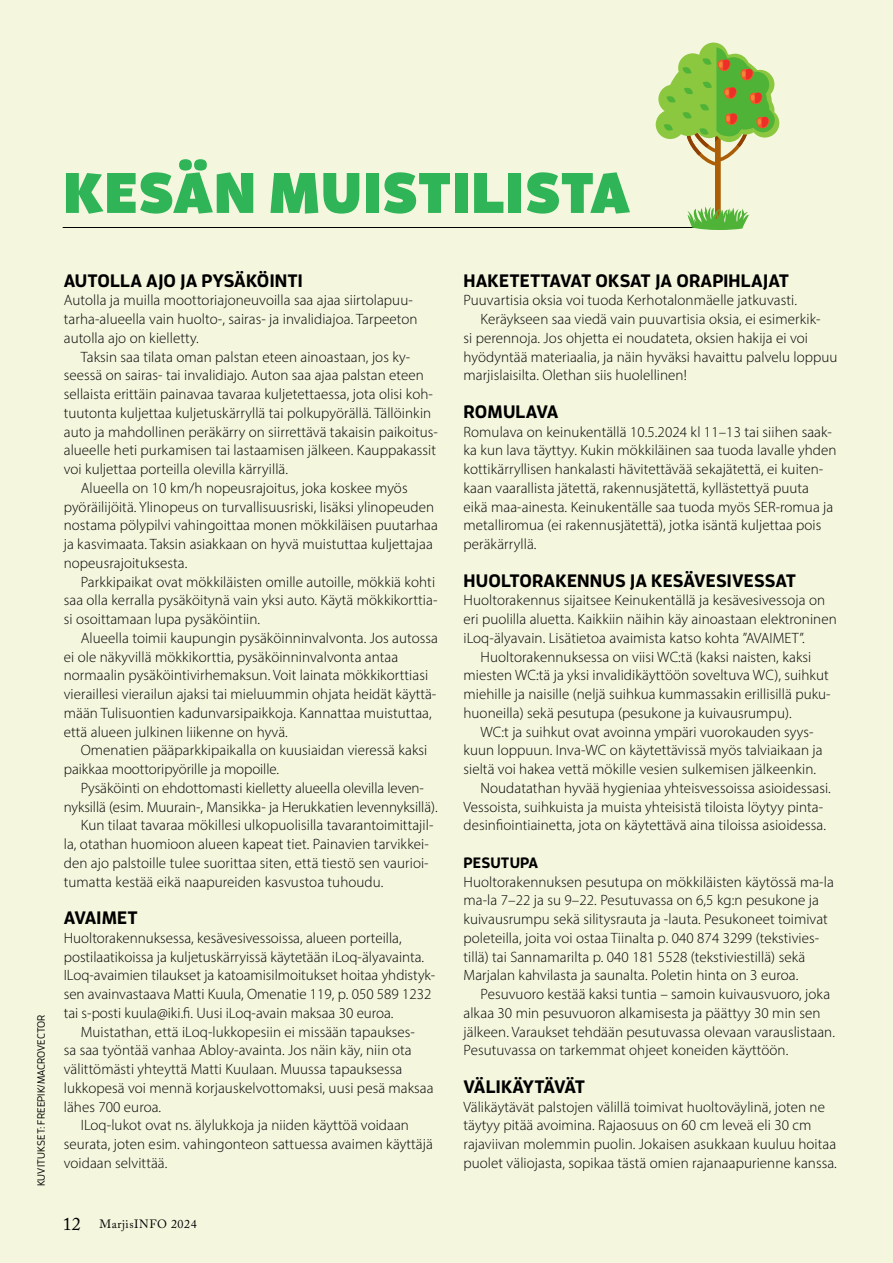
<style>
.page{position:relative;width:893px;height:1263px;background:#f4f7de}
.page>*{position:absolute;margin:0;border:0;box-sizing:border-box;transform-origin:0 0}
.t1{font:900 57px "Enzo OT";letter-spacing:.01em;color:#2fb457}
.t2{font:700 18px "Enzo OT";letter-spacing:.01em;color:#000}
.t3{font:700 18px "Enzo OT";letter-spacing:-.06em;color:#000}
.t4{font:300 15px/18.8px "Myriad Pro";letter-spacing:.005em;color:#000}
.t5{font:700 15px "Enzo OT";letter-spacing:.01em;color:#000}
.t6{font:12px "Adobe Caslon Pro";letter-spacing:.045em;color:#000}
.t7{font:500 10.5px "Enzo OT";letter-spacing:.01em;color:#000}
.s1{font-size:18px}
</style>
<div class="page">
<hr style="left:63px;top:227px;width:679px;height:1px;background:#000">
<svg style="left:656px;top:43px;width:123px;height:187px"></svg>
<h1 class="t1" style="left:63px;top:156px;width:569px">KESÄN MUISTILISTA</h1>
<p class="t7" style="left:35px;top:1186px;width:173px;rotate:-90deg">KUVITUKSET: FREEPIK/MACROVECTOR</p>
<p class="t2" style="left:64px;top:269px;width:241px">AUTOLLA AJO JA PYSÄKÖINTI</p>
<p class="t4" style="left:64px;top:291px;width:355px">Autolla ja muilla moottoriajoneuvoilla saa ajaa siirtolapuu&shy;tarha-alueella vain huolto-, sairas- ja invalidiajoa. Tarpeeton autolla ajo on kielletty.</p>
<p class="t4" style="left:81px;top:347px;width:331px">Taksin saa tilata oman palstan eteen ainoastaan, jos ky-</p>
<p class="t4" style="left:64px;top:366px;width:362px">seessä on sairas- tai invalidiajo. Auton saa ajaa palstan eteen</p>
<p class="t4" style="left:64px;top:385px;width:371px">sellaista erittäin painavaa tavaraa kuljetettaessa, jota olisi koh-</p>
<p class="t4" style="left:64px;top:403px;width:369px">tuutonta kuljettaa kuljetuskärryllä tai polkupyörällä. Tällöinkin</p>
<p class="t4" style="left:64px;top:422px;width:376px">auto ja mahdollinen peräkärry on siirrettävä takaisin paikoitus-</p>
<p class="t4" style="left:64px;top:441px;width:374px">alueelle heti purkamisen tai lastaamisen jälkeen. Kauppakassit</p>
<p class="t4" style="left:64px;top:460px;width:226px">voi kuljettaa porteilla olevilla kärryillä.</p>
<p class="t4" style="left:81px;top:478px;width:328px">Alueella on 10 km/h nopeusrajoitus, joka koskee myös</p>
<p class="t4" style="left:64px;top:497px;width:372px">pyöräilijöitä. Ylinopeus on turvallisuusriski, lisäksi ylinopeuden</p>
<p class="t4" style="left:64px;top:516px;width:376px">nostama pölypilvi vahingoittaa monen mökkiläisen puutarhaa</p>
<p class="t4" style="left:64px;top:535px;width:371px">ja kasvimaata. Taksin asiakkaan on hyvä muistuttaa kuljettajaa</p>
<p class="t4" style="left:64px;top:553px;width:125px">nopeusrajoituksesta.</p>
<p class="t4" style="left:81px;top:572px;width:356px">Parkkipaikat ovat mökkiläisten omille autoille, mökkiä kohti</p>
<p class="t4" style="left:64px;top:591px;width:375px">saa olla kerralla pysäköitynä vain yksi auto. Käytä mökkikorttia-</p>
<p class="t4" style="left:64px;top:610px;width:198px">si osoittamaan lupa pysäköintiin.</p>
<p class="t4" style="left:81px;top:628px;width:359px">Alueella toimii kaupungin pysäköinninvalvonta. Jos autossa</p>
<p class="t4" style="left:64px;top:647px;width:336px">ei ole näkyvillä mökkikorttia, pysäköinninvalvonta antaa</p>
<p class="t4" style="left:64px;top:666px;width:366px">normaalin pysäköintivirhemaksun. Voit lainata mökkikorttiasi</p>
<p class="t4" style="left:64px;top:685px;width:374px">vieraillesi vierailun ajaksi tai mieluummin ohjata heidät käyttä-</p>
<p class="t4" style="left:64px;top:703px;width:369px">mään Tulisuontien kadunvarsipaikkoja. Kannattaa muistuttaa,</p>
<p class="t4" style="left:64px;top:722px;width:226px">että alueen julkinen liikenne on hyvä.</p>
<p class="t4" style="left:81px;top:741px;width:348px">Omenatien pääparkkipaikalla on kuusiaidan vieressä kaksi</p>
<p class="t4" style="left:64px;top:760px;width:217px">paikkaa moottoripyörille ja mopoille.</p>
<p class="t4" style="left:81px;top:778px;width:345px">Pysäköinti on ehdottomasti kielletty alueella olevilla leven-</p>
<p class="t4" style="left:64px;top:797px;width:375px">nyksillä (esim. Muurain-, Mansikka- ja Herukkatien levennyksillä).</p>
<p class="t4" style="left:81px;top:816px;width:354px">Kun tilaat tavaraa mökillesi ulkopuolisilla tavarantoimittajil-</p>
<p class="t4" style="left:64px;top:835px;width:367px">la, otathan huomioon alueen kapeat tiet. Painavien tarvikkei-</p>
<p class="t4" style="left:64px;top:853px;width:366px">den ajo palstoille tulee suorittaa siten, että tiestö sen vaurioi-</p>
<p class="t4" style="left:64px;top:872px;width:321px">tumatta kestää eikä naapureiden kasvustoa tuhoudu.</p>
<p class="t2" style="left:64px;top:906px;width:75px">AVAIMET</p>
<p class="t4" style="left:64px;top:928px;width:373px">Huoltorakennuksessa, kesävesivessoissa, alueen porteilla, postilaatikoissa ja kuljetuskärryissä käytetään iLoq-älyavainta.<br>ILoq-avaimien tilaukset ja katoamisilmoitukset hoitaa yhdistyk&shy;sen avainvastaava Matti Kuula, Omenatie 119, p. 050 589 1232 tai s-posti kuula@iki.fi. Uusi iLoq-avain maksaa 30 euroa.</p>
<p class="t4" style="left:81px;top:1022px;width:336px">Muistathan, että iLoq-lukkopesiin ei missään tapaukses-</p>
<p class="t4" style="left:64px;top:1041px;width:349px">sa saa työntää vanhaa Abloy-avainta. Jos näin käy, niin ota</p>
<p class="t4" style="left:64px;top:1060px;width:340px">välittömästi yhteyttä Matti Kuulaan. Muussa tapauksessa</p>
<p class="t4" style="left:64px;top:1078px;width:371px">lukkopesä voi mennä korjauskelvottomaksi, uusi pesä maksaa</p>
<p class="t4" style="left:64px;top:1097px;width:99px">lähes 700 euroa.</p>
<p class="t4" style="left:81px;top:1116px;width:330px">ILoq-lukot ovat ns. älylukkoja ja niiden käyttöä voidaan</p>
<p class="t4" style="left:64px;top:1135px;width:371px">seurata, joten esim. vahingonteon sattuessa avaimen käyttäjä</p>
<p class="t4" style="left:64px;top:1153px;width:105px">voidaan selvittää.</p>
<p class="t6" style="left:63px;top:1216px;width:135px"><span class="s1">12</span> MarjisINFO 2024</p>
<p class="t2" style="left:463px;top:269px;width:327px">HAKETETTAVAT OKSAT JA ORAPIHLAJAT</p>
<p class="t4" style="left:463px;top:291px;width:335px">Puuvartisia oksia voi tuoda Kerhotalonmäelle jatkuvasti.</p>
<p class="t4" style="left:480px;top:310px;width:341px">Keräykseen saa viedä vain puuvartisia oksia, ei esimerkik-</p>
<p class="t4" style="left:463px;top:328px;width:346px">si perennoja. Jos ohjetta ei noudateta, oksien hakija ei voi</p>
<p class="t4" style="left:463px;top:347px;width:375px">hyödyntää materiaalia, ja näin hyväksi havaittu palvelu loppuu</p>
<p class="t4" style="left:463px;top:366px;width:225px">marjislaisilta. Olethan siis huolellinen!</p>
<p class="t2" style="left:463px;top:400px;width:96px">ROMULAVA</p>
<p class="t4" style="left:463px;top:422px;width:375px">Romulava on keinukentällä 10.5.2024 kl 11–13 tai siihen saak&shy;ka kun lava täyttyy. Kukin mökkiläinen saa tuoda lavalle yhden kottikärryllisen hankalasti hävitettävää sekajätettä, ei kuiten&shy;kaan vaarallista jätettä, rakennusjätettä, kyllästettyä puuta eikä maa-ainesta. Keinukentälle saa tuoda myös SER-romua ja metalliromua (ei rakennusjätettä), jotka isäntä kuljettaa pois peräkärryllä.</p>
<p class="t2" style="left:463px;top:569px;width:334px">HUOLTORAKENNUS JA KESÄVESIVESSAT</p>
<p class="t4" style="left:463px;top:591px;width:363px">Huoltorakennus sijaitsee Keinukentällä ja kesävesivessoja on</p>
<p class="t4" style="left:463px;top:610px;width:375px">eri puolilla aluetta. Kaikkiin näihin käy ainoastaan elektroninen</p>
<p class="t4" style="left:463px;top:628px;width:343px">iLoq-älyavain. Lisätietoa avaimista katso kohta ”AVAIMET”.</p>
<p class="t4" style="left:480px;top:647px;width:332px">Huoltorakennuksessa on viisi WC:tä (kaksi naisten, kaksi</p>
<p class="t4" style="left:463px;top:666px;width:367px">miesten WC:tä ja yksi invalidikäyttöön soveltuva WC), suihkut</p>
<p class="t4" style="left:463px;top:685px;width:369px">miehille ja naisille (neljä suihkua kummassakin erillisillä puku-</p>
<p class="t4" style="left:463px;top:703px;width:330px">huoneilla) sekä pesutupa (pesukone ja kuivausrumpu).</p>
<p class="t4" style="left:480px;top:722px;width:334px">WC:t ja suihkut ovat avoinna ympäri vuorokauden syys-</p>
<p class="t4" style="left:463px;top:741px;width:361px">kuun loppuun. Inva-WC on käytettävissä myös talviaikaan ja</p>
<p class="t4" style="left:463px;top:760px;width:354px">sieltä voi hakea vettä mökille vesien sulkemisen jälkeenkin.</p>
<p class="t4" style="left:480px;top:778px;width:352px">Noudatathan hyvää hygieniaa yhteisvessoissa asioidessasi.</p>
<p class="t4" style="left:463px;top:797px;width:361px">Vessoista, suihkuista ja muista yhteisistä tiloista löytyy pinta-</p>
<p class="t4" style="left:463px;top:816px;width:364px">desinfiointiainetta, jota on käytettävä aina tiloissa asioidessa.</p>
<p class="t5" style="left:464px;top:853px;width:76px">PESUTUPA</p>
<p class="t4" style="left:463px;top:872px;width:372px">Huoltorakennuksen pesutupa on mökkiläisten käytössä ma-la ma-la 7–22 ja su 9–22. Pesutuvassa on 6,5 kg:n pesukone ja kuivausrumpu sekä silitysrauta ja -lauta. Pesukoneet toimivat poleteilla, joita voi ostaa Tiinalta p. 040 874 3299 (tekstivies&shy;tillä) tai Sannamarilta p. 040 181 5528 (tekstiviestillä) sekä Marjalan kahvilasta ja saunalta. Poletin hinta on 3 euroa.</p>
<p class="t4" style="left:463px;top:985px;width:373px;text-indent:17px">Pesuvuoro kestää kaksi tuntia – samoin kuivausvuoro, joka alkaa 30 min pesuvuoron alkamisesta ja päättyy 30 min sen jälkeen. Varaukset tehdään pesutuvassa olevaan varauslistaan.<br>Pesutuvassa on tarkemmat ohjeet koneiden käyttöön.</p>
<p class="t3" style="left:463px;top:1075px;width:123px">VÄLIKÄYTÄVÄT</p>
<p class="t4" style="left:463px;top:1097px;width:375px">Välikäytävät palstojen välillä toimivat huoltoväylinä, joten ne täytyy pitää avoimina. Rajaosuus on 60 cm leveä eli 30 cm rajaviivan molemmin puolin. Jokaisen asukkaan kuuluu hoitaa puolet väliojasta, sopikaa tästä omien rajanaapurienne kanssa.</p>
</div>
